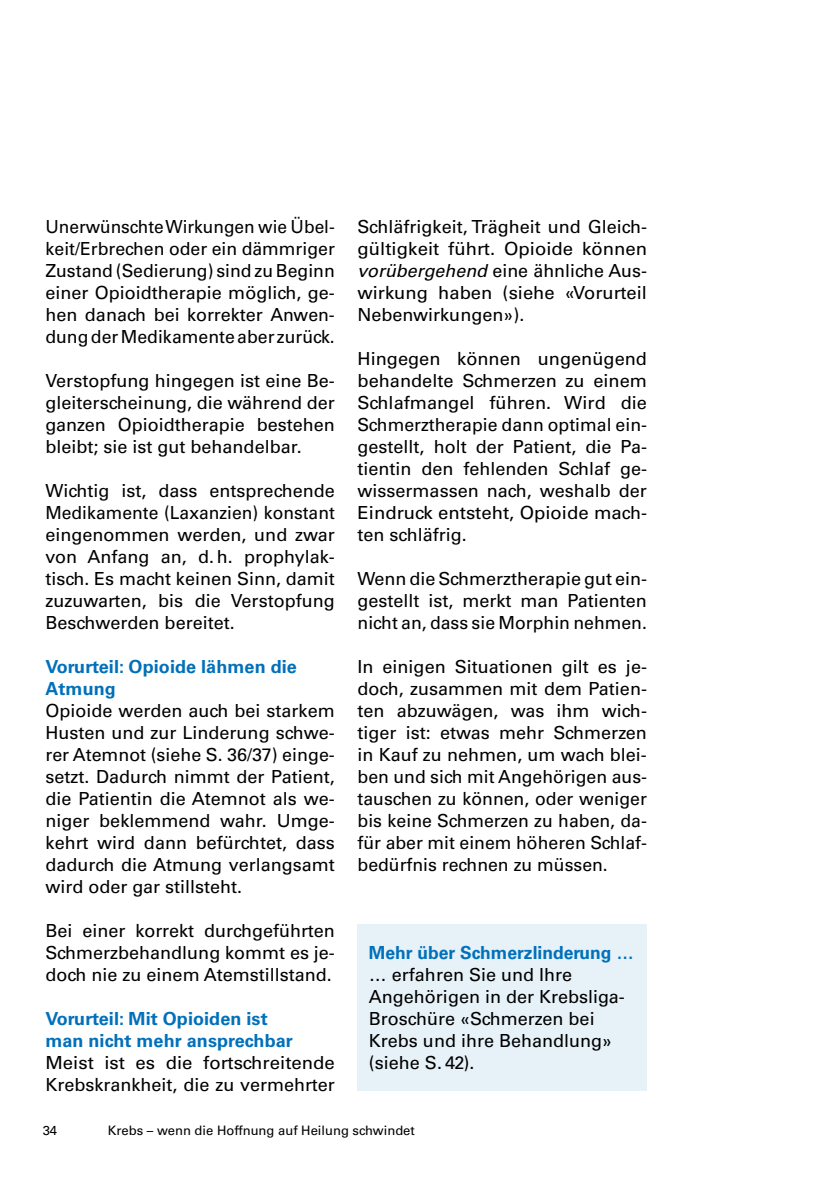
<style>
.page{position:relative;width:840px;height:1191px;background:#fff}
.page>*{position:absolute;margin:0;border:0;box-sizing:border-box;transform-origin:0 0}
.t1{font:18px/22px "Univers LT Std";color:#000;text-align:justify}
.t2{font:18px/22px "Univers LT Std";color:#000;text-align:justify;scale:.96 1}
.t3{font:700 18px/22px "Univers LT Std";letter-spacing:.005em;color:#0070ba}
.t4{font:13px "Univers LT Std";color:#000}
.s1{font-style:italic}
</style>
<div class="page">
<div style="left:357px;top:924px;width:289px;height:167px;background:#e6f1f8"></div>
<p class="t2" style="left:45px;top:215px;width:303px">Unerwünschte Wirkungen wie Übel&shy;keit/Erbrechen oder ein dämmriger Zustand (Sedierung) sind zu Beginn einer Opioidtherapie möglich, ge&shy;hen danach bei korrekter Anwen&shy;dung der Medikamente aber zurück.</p>
<p class="t1" style="left:45px;top:369px;width:291px">Verstopfung hingegen ist eine Be&shy;gleiterscheinung, die während der ganzen Opioidtherapie bestehen bleibt; sie ist gut behandelbar.</p>
<p class="t1" style="left:45px;top:479px;width:291px">Wichtig ist, dass entsprechende Medikamente (Laxanzien) konstant eingenommen werden, und zwar von Anfang an, d. h. prophylak&shy;tisch. Es macht keinen Sinn, damit zuzuwarten, bis die Verstopfung Beschwerden bereitet.</p>
<p class="t3" style="left:45px;top:656px;width:253px">Vorurteil: Opioide lähmen die<br>Atmung</p>
<p class="t1" style="left:45px;top:699px;width:291px">Opioide werden auch bei starkem Husten und zur Linderung schwe&shy;rer Atemnot (siehe S. 36/37) einge&shy;setzt. Dadurch nimmt der Patient, die Patientin die Atemnot als we&shy;niger beklemmend wahr. Umge&shy;kehrt wird dann befürchtet, dass dadurch die Atmung verlangsamt wird oder gar stillsteht.</p>
<p class="t1" style="left:45px;top:919px;width:291px">Bei einer korrekt durchgeführten Schmerzbehandlung kommt es je&shy;doch nie zu einem Atemstillstand.</p>
<p class="t3" style="left:45px;top:1008px;width:249px">Vorurteil: Mit Opioiden ist man nicht mehr ansprechbar</p>
<p class="t1" style="left:45px;top:1052px;width:291px">Meist ist es die fortschreitende<br>Krebskrankheit, die zu vermehrter</p>
<p class="t1" style="left:357px;top:215px;width:291px">Schläfrigkeit, Trägheit und Gleich&shy;gültigkeit führt. Opioide können <span class="s1">vorübergehend</span> eine ähnliche Aus&shy;wirkung haben (siehe «Vorurteil Nebenwirkungen»).</p>
<p class="t1" style="left:357px;top:347px;width:291px">Hingegen können ungenügend behandelte Schmerzen zu einem Schlafmangel führen. Wird die Schmerztherapie dann optimal ein&shy;gestellt, holt der Patient, die Pa&shy;tientin den fehlenden Schlaf ge&shy;wissermassen nach, weshalb der Eindruck entsteht, Opioide mach&shy;ten schläfrig.</p>
<p class="t1" style="left:357px;top:567px;width:291px">Wenn die Schmerztherapie gut ein&shy;gestellt ist, merkt man Patienten nicht an, dass sie Morphin nehmen.</p>
<p class="t1" style="left:357px;top:655px;width:291px">In einigen Situationen gilt es je&shy;doch, zusammen mit dem Patien&shy;ten abzuwägen, was ihm wich&shy;tiger ist: etwas mehr Schmerzen in Kauf zu nehmen, um wach blei&shy;ben und sich mit Angehörigen aus&shy;tauschen zu können, oder weniger bis keine Schmerzen zu haben, da&shy;für aber mit einem höheren Schlaf&shy;bedürfnis rechnen zu müssen.</p>
<p class="t3" style="left:369px;top:942px;width:266px">Mehr über Schmerzlinderung …</p>
<p class="t1" style="left:369px;top:964px;width:257px;text-align:left">… erfahren Sie und Ihre<br>Angehörigen in der Krebsliga-<br>Broschüre «Schmerzen bei<br>Krebs und ihre Behandlung» (siehe S. 42).</p>
<p class="t4" style="left:43px;top:1123px;width:16px">34</p>
<p class="t4" style="left:108px;top:1123px;width:308px">Krebs – wenn die Hoffnung auf Heilung schwindet</p>
</div>
